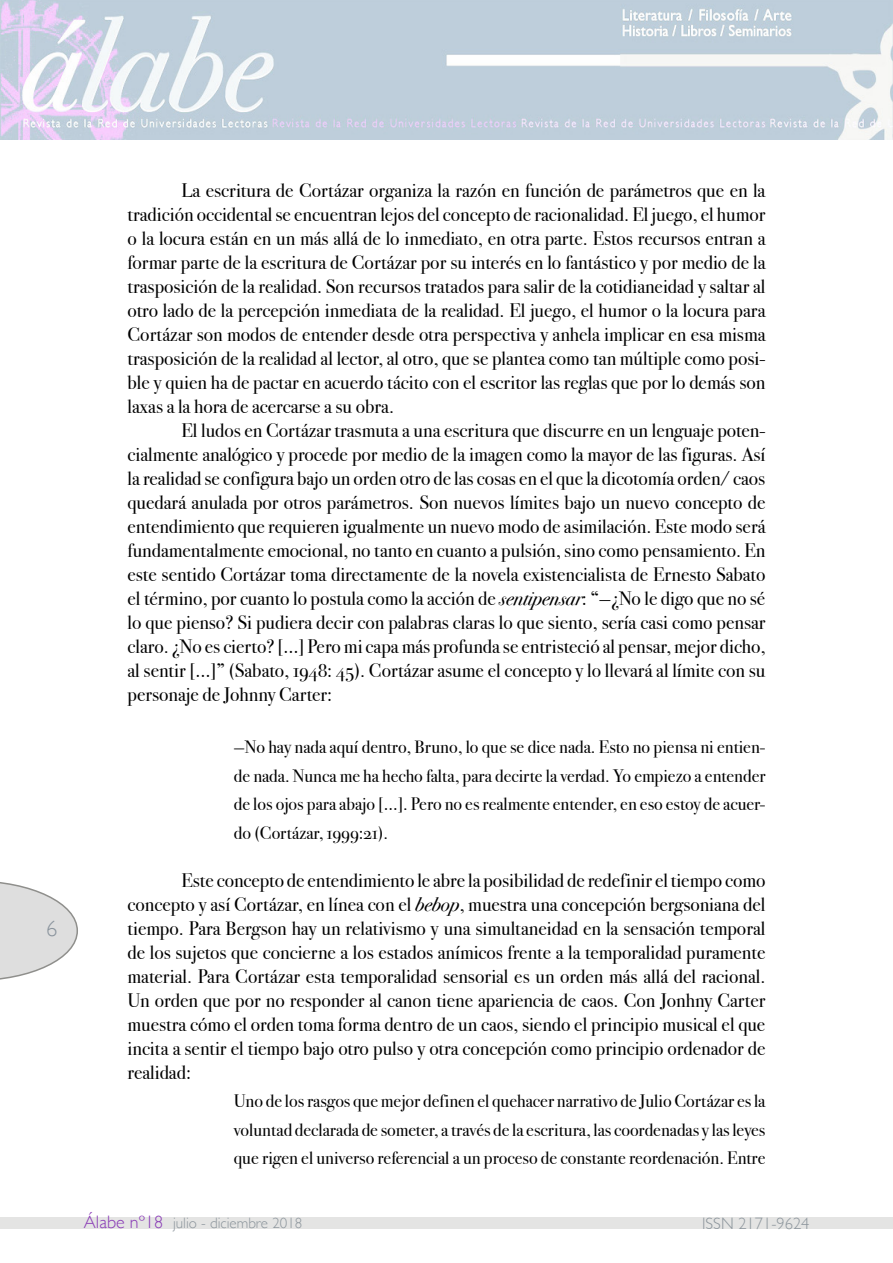
<style>
.page{position:relative;width:893px;height:1263px;background:#fff}
.page>*{position:absolute;margin:0;border:0;box-sizing:border-box;transform-origin:0 0}
.t1{font:300 22.5px "Gill Sans";color:#8a949d}
.t2{font:19.5px/24px "Bodoni Svty Two OSITCTT Book";color:#000;text-align:justify}
.t3{font:18px/28.5px "Bodoni Svty Two OSITCTT Book";color:#000;text-align:justify}
.t4{font:300 16.5px "Gill Sans";color:#8c959c}
.t5{font:300 15px "Gill Sans";color:#8c959c}
.s1{font-family:"Bodoni Svty Two OSITCTT Book It"}
.s2{font-size:18px;color:#893ab6}
</style>
<div class="page">
<svg style="left:0;top:882px;width:78px;height:98px"></svg>
<div style="left:0;top:1218px;width:893px;height:11px;background:#e4e4e3"></div>
<img style="left:0;top:0;width:893px;height:139px">
<p class="t1" style="left:46px;top:911px;width:13px">6</p>
<p class="t2" style="left:128px;top:178px;width:639px;text-indent:54px">La escritura de Cortázar organiza la razón en función de parámetros que en la tradición occidental se encuentran lejos del concepto de racionalidad. El juego, el humor o la locura están en un más allá de lo inmediato, en otra parte. Estos recursos entran a formar parte de la escritura de Cortázar por su interés en lo fantástico y por medio de la trasposición de la realidad. Son recursos tratados para salir de la cotidianeidad y saltar al otro lado de la percepción inmediata de la realidad. El juego, el humor o la locura para Cortázar son modos de entender desde otra perspectiva y anhela implicar en esa misma trasposición de la realidad al lector, al otro, que se plantea como tan múltiple como posi&shy;ble y quien ha de pactar en acuerdo tácito con el escritor las reglas que por lo demás son laxas a la hora de acercarse a su obra.</p>
<p class="t2" style="left:128px;top:418px;width:639px;text-indent:54px">El ludos en Cortázar trasmuta a una escritura que discurre en un lenguaje poten&shy;cialmente analógico y procede por medio de la imagen como la mayor de las figuras. Así la realidad se configura bajo un orden otro de las cosas en el que la dicotomía orden/ caos quedará anulada por otros parámetros. Son nuevos límites bajo un nuevo concepto de entendimiento que requieren igualmente un nuevo modo de asimilación. Este modo será fundamentalmente emocional, no tanto en cuanto a pulsión, sino como pensamiento. En este sentido Cortázar toma directamente de la novela existencialista de Ernesto Sabato el término, por cuanto lo postula como la acción de <span class="s1">sentipensar</span>: “—¿No le digo que no sé lo que pienso? Si pudiera decir con palabras claras lo que siento, sería casi como pensar claro. ¿No es cierto? […] Pero mi capa más profunda se entristeció al pensar, mejor dicho, al sentir […]” (Sabato, 1948: 45). Cortázar asume el concepto y lo llevará al límite con su personaje de Johnny Carter:</p>
<p class="t3" style="left:234px;top:733px;width:533px">—No hay nada aquí dentro, Bruno, lo que se dice nada. Esto no piensa ni entien&shy;de nada. Nunca me ha hecho falta, para decirte la verdad. Yo empiezo a entender de los ojos para abajo […]. Pero no es realmente entender, en eso estoy de acuer&shy;do (Cortázar, 1999:21).</p>
<p class="t2" style="left:128px;top:868px;width:639px;text-indent:54px">Este concepto de entendimiento le abre la posibilidad de redefinir el tiempo como concepto y así Cortázar, en línea con el <span class="s1">bebop</span>, muestra una concepción bergsoniana del tiempo. Para Bergson hay un relativismo y una simultaneidad en la sensación temporal de los sujetos que concierne a los estados anímicos frente a la temporalidad puramente material. Para Cortázar esta temporalidad sensorial es un orden más allá del racional.<br>Un orden que por no responder al canon tiene apariencia de caos. Con Jonhny Carter muestra cómo el orden toma forma dentro de un caos, siendo el principio musical el que incita a sentir el tiempo bajo otro pulso y otra concepción como principio ordenador de realidad:</p>
<p class="t3" style="left:234px;top:1087px;width:533px">Uno de los rasgos que mejor definen el quehacer narrativo de Julio Cortázar es la voluntad declarada de someter, a través de la escritura, las coordenadas y las leyes que rigen el universo referencial a un proceso de constante reordenación. Entre</p>
<p class="t5" style="left:84px;top:1211px;width:220px"><span class="s2">Álabe nº18</span> julio - diciembre 2018</p>
<p class="t4" style="left:702px;top:1211px;width:109px">ISSN 2171-9624</p>
</div>
